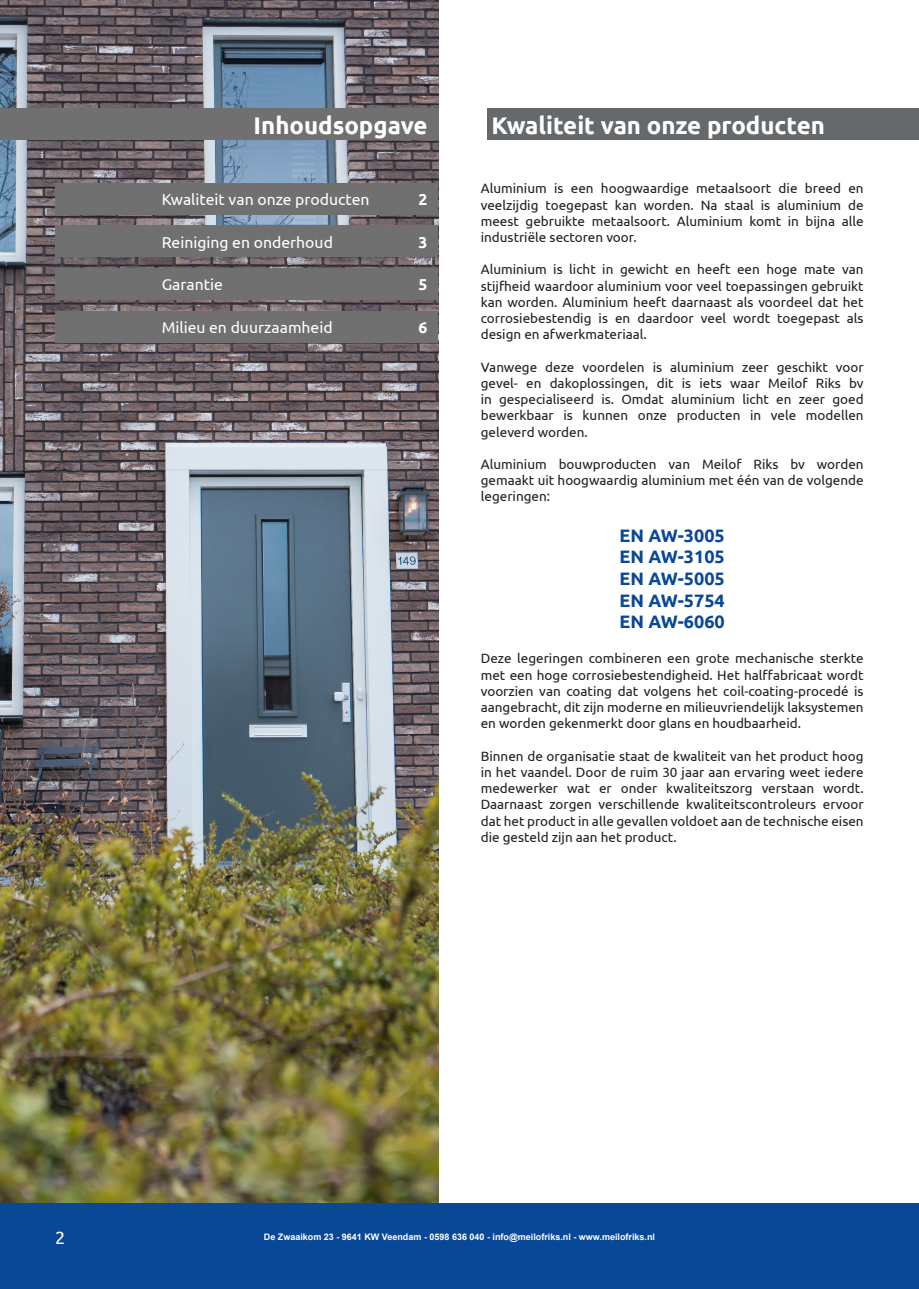
<style>
.page{position:relative;width:919px;height:1289px;background:#fff}
.page>*{position:absolute;margin:0;border:0;box-sizing:border-box;transform-origin:0 0}
.t1{font:700 24px "Ubuntu";color:#fff}
.t2{font:700 18px "Ubuntu";color:#094797}
.t3{font:18px "Ubuntu";color:#fff}
.t4{font:15.75px "Ubuntu";color:#fff}
.t5{font:700 15.75px "Ubuntu";color:#fff}
.t6{font:13.5px/16.2px "Ubuntu";color:#231f20;text-align:justify}
.t7{font:700 9px "Arial";color:#fff}
</style>
<div class="page">
<img style="left:0;top:0;width:438px;height:1203px">
<div style="left:487px;top:108px;width:431px;height:32px;background:#66696b"></div>
<div style="left:0;top:1203px;width:918px;height:85px;background:#094797"></div>
<div style="left:0;top:108px;width:438px;height:32px;background:#707070"></div>
<div style="left:55px;top:183px;width:383px;height:32px;background:#707070"></div>
<div style="left:55px;top:225px;width:383px;height:32px;background:#707070"></div>
<div style="left:55px;top:268px;width:383px;height:32px;background:#707070"></div>
<div style="left:55px;top:310px;width:383px;height:32px;background:#707070"></div>
<p class="t1" style="left:253px;top:111px;width:175px">Inhoudsopgave</p>
<p class="t4" style="left:162px;top:190px;width:209px">Kwaliteit van onze producten</p>
<p class="t5" style="left:418px;top:190px;width:10px">2</p>
<p class="t4" style="left:162px;top:232px;width:173px">Reiniging en onderhoud</p>
<p class="t5" style="left:418px;top:232px;width:10px">3</p>
<p class="t4" style="left:162px;top:275px;width:63px">Garantie</p>
<p class="t5" style="left:418px;top:275px;width:10px">5</p>
<p class="t4" style="left:162px;top:317px;width:172px">Milieu en duurzaamheid</p>
<p class="t5" style="left:418px;top:317px;width:10px">6</p>
<p class="t1" style="left:491px;top:111px;width:335px">Kwaliteit van onze producten</p>
<p class="t6" style="left:480px;top:180px;width:384px">Aluminium is een hoogwaardige metaalsoort die breed en veelzijdig toegepast kan worden. Na staal is aluminium de meest gebruikte metaalsoort. Aluminium komt in bijna alle industriële sectoren voor.</p>
<p class="t6" style="left:480px;top:261px;width:384px">Aluminium is licht in gewicht en heeft een hoge mate van stijfheid waardoor aluminium voor veel toepassingen gebruikt kan worden. Aluminium heeft daarnaast als voordeel dat het corrosiebestendig is en daardoor veel wordt toegepast als design en afwerkmateriaal.</p>
<p class="t6" style="left:480px;top:358px;width:384px">Vanwege deze voordelen is aluminium zeer geschikt voor gevel- en dakoplossingen, dit is iets waar Meilof Riks bv in gespecialiseerd is. Omdat aluminium licht en zeer goed bewerkbaar is kunnen onze producten in vele modellen geleverd worden.</p>
<p class="t6" style="left:480px;top:455px;width:384px">Aluminium bouwproducten van Meilof Riks bv worden gemaakt uit hoogwaardig aluminium met één van de volgende legeringen:</p>
<p class="t2" style="left:619px;top:524px;width:107px">EN AW-3005</p>
<p class="t2" style="left:619px;top:546px;width:107px">EN AW-3105</p>
<p class="t2" style="left:619px;top:567px;width:107px">EN AW-5005</p>
<p class="t2" style="left:619px;top:589px;width:107px">EN AW-5754</p>
<p class="t2" style="left:619px;top:611px;width:107px">EN AW-6060</p>
<p class="t6" style="left:480px;top:650px;width:384px">Deze legeringen combineren een grote mechanische sterkte met een hoge corrosiebestendigheid. Het halffabricaat wordt voorzien van coating dat volgens het coil-coating-procedé is aangebracht, dit zijn moderne en milieuvriendelijk laksystemen en worden gekenmerkt door glans en houdbaarheid.</p>
<p class="t6" style="left:480px;top:747px;width:384px">Binnen de organisatie staat de kwaliteit van het product hoog in het vaandel. Door de ruim 30 jaar aan ervaring weet iedere medewerker wat er onder kwaliteitszorg verstaan wordt.<br>Daarnaast zorgen verschillende kwaliteitscontroleurs ervoor dat het product in alle gevallen voldoet aan de technische eisen die gesteld zijn aan het product.</p>
<p class="t3" style="left:55px;top:1226px;width:12px">2</p>
<p class="t7" style="left:264px;top:1230px;width:393px">De Zwaaikom 23 - 9641 KW Veendam - 0598 636 040 - info@meilofriks.nl - www.meilofriks.nl</p>
</div>
